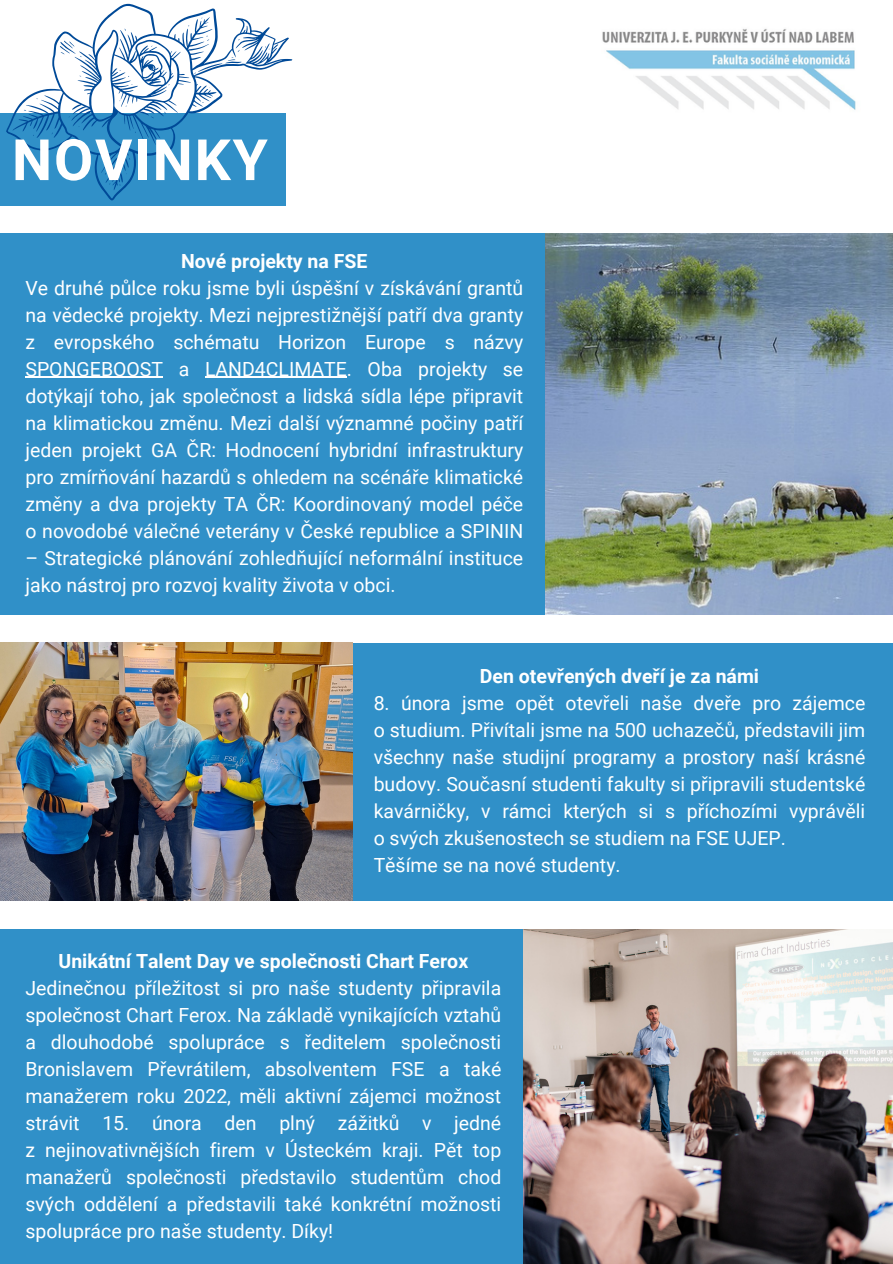
<style>
.page{position:relative;width:893px;height:1264px;background:#fff}
.page>*{position:absolute;margin:0;border:0;box-sizing:border-box;transform-origin:0 0}
.t1{font:700 57px "Roboto";letter-spacing:.03em;color:#fff}
.t2{font:19.5px/27px "Roboto";color:#fff;text-align:justify}
.t3{font:700 19.5px "Roboto";color:#fff}
</style>
<div class="page">
<div style="left:0;top:233px;width:892px;height:382px;background:#3090c8"></div>
<img style="left:602px;top:29px;width:254px;height:81px">
<svg style="left:0;top:3px;width:293px;height:203px"></svg>
<svg style="left:60px;top:39px;width:22px;height:18px"></svg>
<svg style="left:206px;top:35px;width:3px;height:6px"></svg>
<svg style="left:194px;top:50px;width:47px;height:29px"></svg>
<svg style="left:119px;top:100px;width:8px;height:7px"></svg>
<svg style="left:265px;top:46px;width:5px;height:4px"></svg>
<div style="left:0;top:929px;width:892px;height:334px;background:#3090c8"></div>
<div style="left:0;top:643px;width:892px;height:257px;background:#3090c8"></div>
<img style="left:523px;top:929px;width:369px;height:334px">
<img style="left:0;top:643px;width:353px;height:257px">
<img style="left:545px;top:233px;width:347px;height:382px">
<hr style="left:25px;top:377px;width:138px;height:1px;background:#fff">
<hr style="left:205px;top:377px;width:142px;height:1px;background:#fff">
<h1 class="t1" style="left:12px;top:127px;width:257px">NOVINKY</h1>
<p class="t3" style="left:181px;top:250px;width:188px">Nové projekty na FSE</p>
<p class="t2" style="left:25px;top:274px;width:499px">Ve druhé půlce roku jsme byli úspěšní v získávání grantů na vědecké projekty. Mezi nejprestižnější patří dva granty z evropského schématu Horizon Europe s názvy SPONGEBOOST a LAND4CLIMATE. Oba projekty se dotýkají toho, jak společnost a lidská sídla lépe připravit na klimatickou změnu. Mezi další významné počiny patří jeden projekt GA ČR: Hodnocení hybridní infrastruktury pro zmírňování hazardů s ohledem na scénáře klimatické změny a dva projekty TA ČR: Koordinovaný model péče o novodobé válečné veterány v České republice a SPININ</p>
<p class="t2" style="left:25px;top:544px;width:499px">– Strategické plánování zohledňující neformální instituce jako nástroj pro rozvoj kvality života v obci.</p>
<p class="t3" style="left:480px;top:665px;width:281px">Den otevřených dveří je za námi</p>
<p class="t2" style="left:373px;top:689px;width:493px;text-align:left">8. února jsme opět otevřeli naše dveře pro zájemce o studium. Přivítali jsme na 500 uchazečů, představili jim všechny naše studijní programy a prostory naší krásné budovy. Současní studenti fakulty si připravili studentské kavárničky, v rámci kterých si s příchozími vyprávěli o svých zkušenostech se studiem na FSE UJEP.<br>Těšíme se na nové studenty.</p>
<p class="t3" style="left:59px;top:949px;width:411px">Unikátní Talent Day ve společnosti Chart Ferox</p>
<p class="t2" style="left:25px;top:974px;width:477px">Jedinečnou příležitost si pro naše studenty připravila společnost Chart Ferox. Na základě vynikajících vztahů a dlouhodobé spolupráce s ředitelem společnosti Bronislavem Převrátilem, absolventem FSE a také manažerem roku 2022, měli aktivní zájemci možnost strávit 15. února den plný zážitků v jedné z nejinovativnějších firem v Ústeckém kraji. Pět top manažerů společnosti představilo studentům chod svých oddělení a představili také konkrétní možnosti spolupráce pro naše studenty. Díky!</p>
</div>
